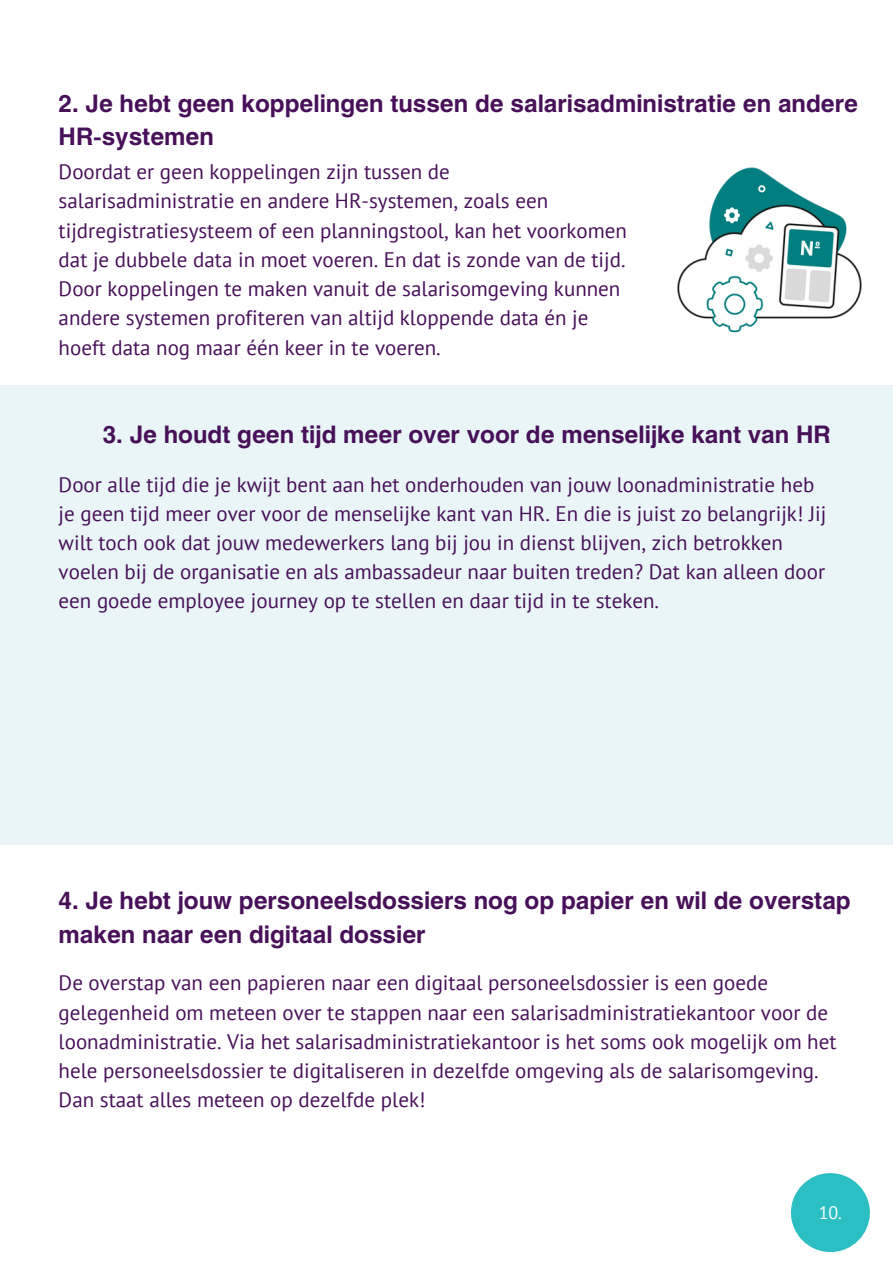
<style>
.page{position:relative;width:893px;height:1264px;background:#fff}
.page>*{position:absolute;margin:0;border:0;box-sizing:border-box;transform-origin:0 0}
.t1{font:700 24px/33.8px "Helios";color:#481059}
.t2{font:21px/29.2px "PT Sans";color:#481059}
.t3{font:18px "PT Sans";color:#fff}
</style>
<div class="page">
<div style="left:0;top:385px;width:892px;height:459px;background:#e9f5f7"></div>
<div style="left:790px;top:1173px;width:79px;height:78px;background:#2bbec3;border-radius:50%"></div>
<img style="left:677px;top:167px;width:185px;height:166px">
<p class="t1" style="left:59px;top:86px;width:800px">2. Je hebt geen koppelingen tussen de salarisadministratie en andere<br>HR-systemen</p>
<p class="t2" style="left:59px;top:157px;width:570px">Doordat er geen koppelingen zijn tussen de salarisadministratie en andere HR-systemen, zoals een tijdregistratiesysteem of een planningstool, kan het voorkomen dat je dubbele data in moet voeren. En dat is zonde van de tijd.<br>Door koppelingen te maken vanuit de salarisomgeving kunnen andere systemen profiteren van altijd kloppende data én je hoeft data nog maar één keer in te voeren.</p>
<p class="t1" style="left:103px;top:417px;width:729px">3. Je houdt geen tijd meer over voor de menselijke kant van HR</p>
<p class="t2" style="left:59px;top:469px;width:769px">Door alle tijd die je kwijt bent aan het onderhouden van jouw loonadministratie heb je geen tijd meer over voor de menselijke kant van HR. En die is juist zo belangrijk! Jij wilt toch ook dat jouw medewerkers lang bij jou in dienst blijven, zich betrokken voelen bij de organisatie en als ambassadeur naar buiten treden? Dat kan alleen door een goede employee journey op te stellen en daar tijd in te steken.</p>
<p class="t1" style="left:59px;top:883px;width:793px">4. Je hebt jouw personeelsdossiers nog op papier en wil de overstap maken naar een digitaal dossier</p>
<p class="t2" style="left:59px;top:967px;width:779px">De overstap van een papieren naar een digitaal personeelsdossier is een goede gelegenheid om meteen over te stappen naar een salarisadministratiekantoor voor de loonadministratie. Via het salarisadministratiekantoor is het soms ook mogelijk om het hele personeelsdossier te digitaliseren in dezelfde omgeving als de salarisomgeving.<br>Dan staat alles meteen op dezelfde plek!</p>
<p class="t3" style="left:818px;top:1200px;width:25px">10.</p>
</div>
